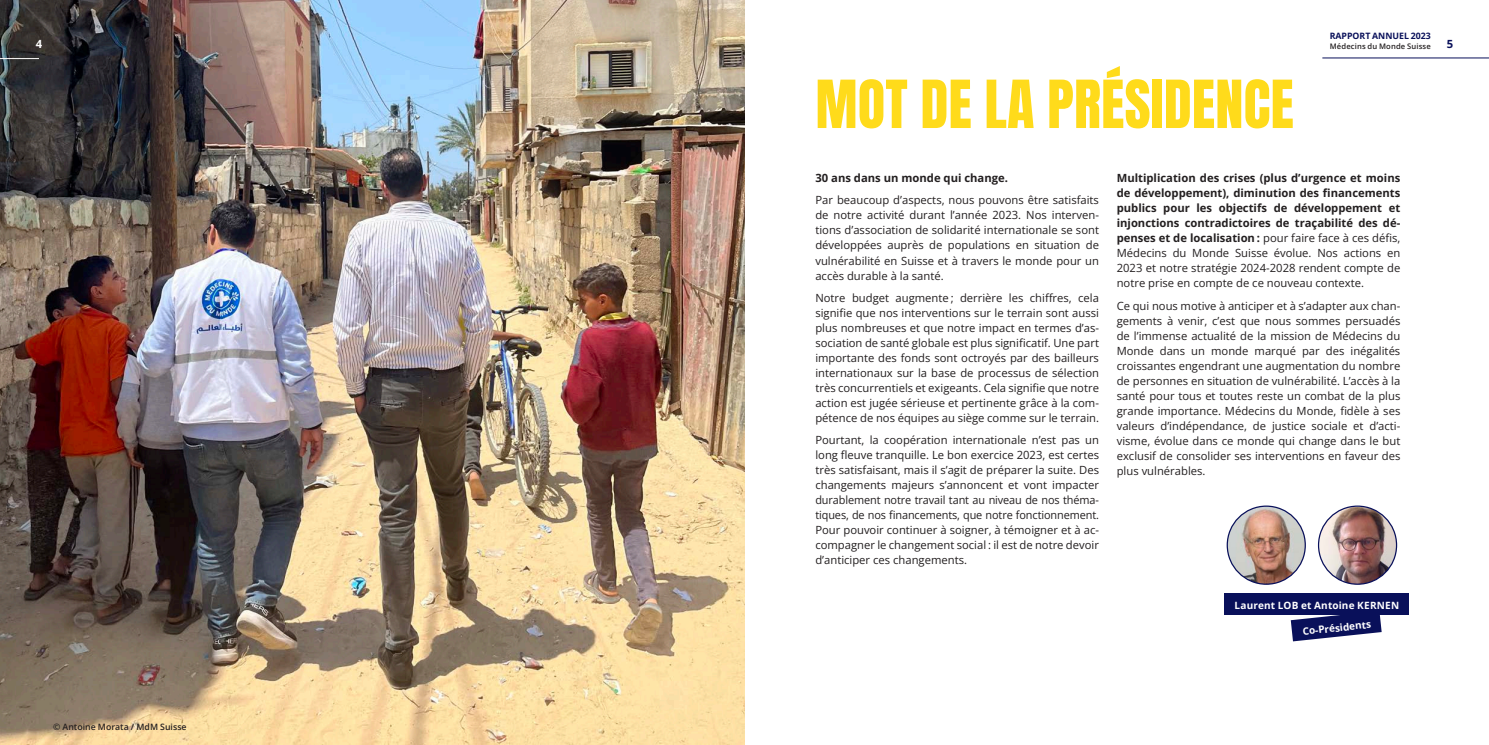
<style>
.page{position:relative;width:1489px;height:745px;background:#fff}
.page>*{position:absolute;margin:0;border:0;box-sizing:border-box;transform-origin:0 0}
.t1{font:56.25px "Anton";letter-spacing:.005em;color:#ffdb1b}
.t2{font:11.25px/15px "Open Sans";color:#231f20;text-align:justify}
.t3{font:700 11.25px/15px "Open Sans";color:#231f20;text-align:justify}
.t4{font:700 11.25px "Open Sans";color:#fff}
.t5{font:700 11.25px "Open Sans";color:#09105a}
.t6{font:700 10px "Open Sans";letter-spacing:.015em;color:#fff}
.t7{font:600 8.75px "Open Sans";color:#231f20}
.t8{font:700 8.75px "Open Sans";color:#09105a}
.t9{font:600 7.62px "Open Sans";letter-spacing:.02em;color:#231f20}
.s1{font-weight:400}
</style>
<div class="page">
<div style="left:1223px;top:593px;width:185px;height:21px;background:#09105a"></div>
<img style="left:0;top:0;width:744px;height:744px">
<img style="left:1227px;top:506px;width:78px;height:78px;border-radius:39px">
<div style="left:1226px;top:505px;width:79px;height:79px;border:1px solid #09105a;border-radius:50%"></div>
<img style="left:1319px;top:506px;width:77px;height:78px">
<div style="left:1317px;top:505px;width:79px;height:79px;border:1px solid #09105a;border-radius:50%"></div>
<hr style="left:0;top:58px;width:39px;height:1px;background:#fff">
<svg style="left:1290px;top:614px;width:91px;height:27px"></svg>
<hr style="left:1322px;top:58px;width:166px;height:1px;background:#09105a">
<p class="t4" style="left:36px;top:36px;width:8px">4</p>
<p class="t7" style="left:53px;top:719px;width:135px">© Antoine Morata / MdM Suisse</p>
<p class="t1" style="left:815px;top:76px;width:479px">MOT DE LA PRÉSIDENCE</p>
<p class="t8" style="left:1329px;top:30px;width:102px">RAPPORT ANNUEL 2023</p>
<p class="t9" style="left:1329px;top:41px;width:102px">Médecins du Monde Suisse</p>
<p class="t5" style="left:1446px;top:36px;width:8px">5</p>
<p class="t3" style="left:815px;top:170px;width:194px">30 ans dans un monde qui change.</p>
<p class="t2" style="left:815px;top:192px;width:285px">Par beaucoup d’aspects, nous pouvons être satisfaits de notre activité durant l’année 2023. Nos interven&shy;tions d’association de solidarité internationale se sont développées auprès de populations en situation de vulnérabilité en Suisse et à travers le monde pour un accès durable à la santé.</p>
<p class="t2" style="left:815px;top:289px;width:285px">Notre budget augmente ; derrière les chiffres, cela signifie que nos interventions sur le terrain sont aussi plus nombreuses et que notre impact en termes d’as&shy;sociation de santé globale est plus significatif. Une part importante des fonds sont octroyés par des bailleurs internationaux sur la base de processus de sélection très concurrentiels et exigeants. Cela signifie que notre action est jugée sérieuse et pertinente grâce à la com&shy;pétence de nos équipes au siège comme sur le terrain.</p>
<p class="t2" style="left:815px;top:431px;width:285px">Pourtant, la coopération internationale n’est pas un long fleuve tranquille. Le bon exercice 2023, est certes très satisfaisant, mais il s’agit de préparer la suite. Des changements majeurs s’annoncent et vont impacter durablement notre travail tant au niveau de nos théma&shy;tiques, de nos financements, que notre fonctionnement.<br>Pour pouvoir continuer à soigner, à témoigner et à ac&shy;compagner le changement social : il est de notre devoir d’anticiper ces changements.</p>
<p class="t3" style="left:1116px;top:170px;width:285px">Multiplication des crises (plus d’urgence et moins de développement), diminution des financements publics pour les objectifs de développement et injonctions contradictoires de traçabilité des dé&shy;penses et de localisation : <span class="s1">pour faire face à ces défis, Médecins du Monde Suisse évolue. Nos actions en 2023 et notre stratégie 2024-2028 rendent compte de notre prise en compte de ce nouveau contexte.</span></p>
<p class="t2" style="left:1116px;top:297px;width:285px">Ce qui nous motive à anticiper et à s’adapter aux chan&shy;gements à venir, c’est que nous sommes persuadés de l’immense actualité de la mission de Médecins du Monde dans un monde marqué par des inégalités croissantes engendrant une augmentation du nombre de personnes en situation de vulnérabilité. L’accès à la santé pour tous et toutes reste un combat de la plus grande importance. Médecins du Monde, fidèle à ses valeurs d’indépendance, de justice sociale et d’acti&shy;visme, évolue dans ce monde qui change dans le but exclusif de consolider ses interventions en faveur des plus vulnérables.</p>
<p class="t6" style="left:1234px;top:598px;width:166px">Laurent LOB et Antoine KERNEN</p>
<p class="t6" style="left:1301px;top:624px;width:70px;rotate:-6deg">Co-Présidents</p>
</div>
